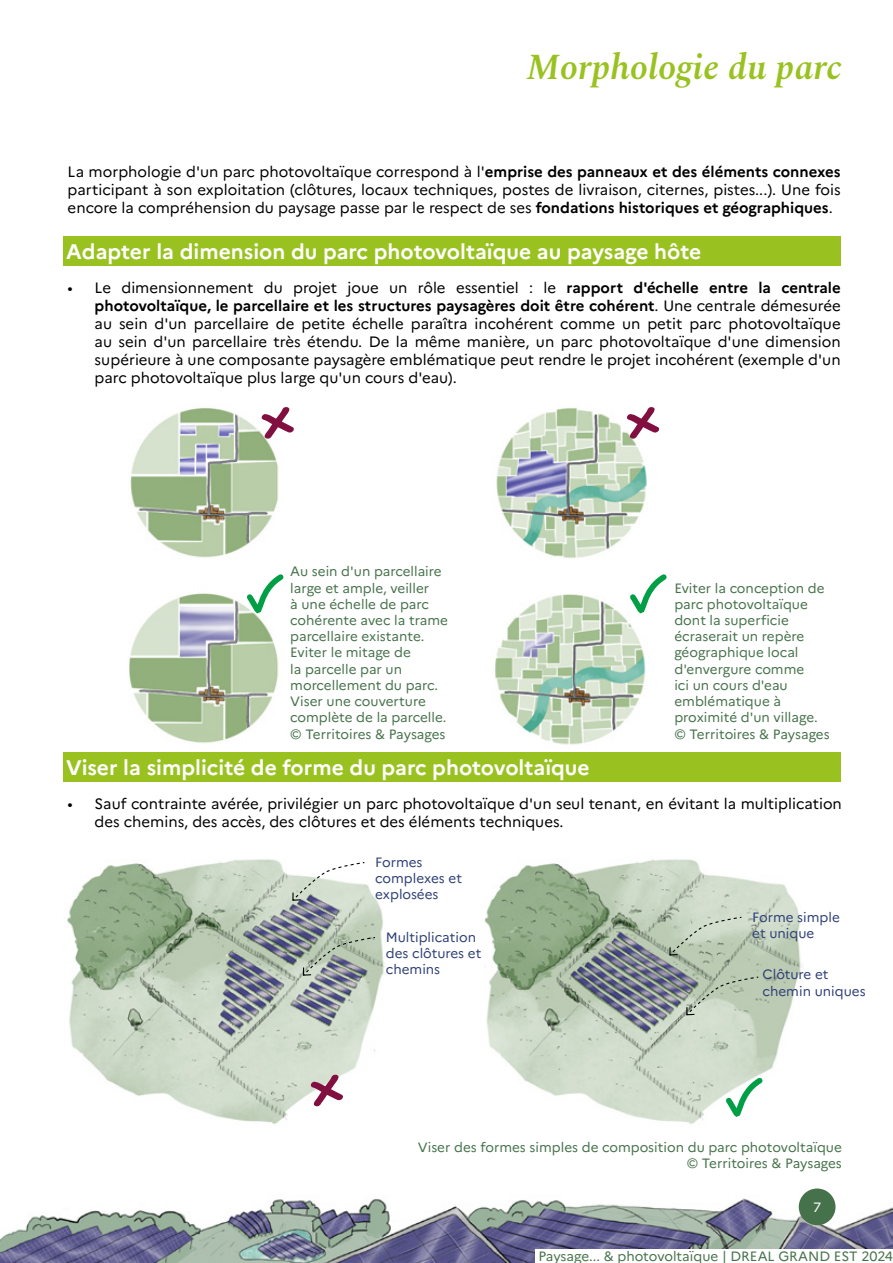
<style>
.page{position:relative;width:893px;height:1263px;background:#fff}
.page>*{position:absolute;margin:0;border:0;box-sizing:border-box;transform-origin:0 0}
.t1{font:italic 600 36px "Spectral";color:#99c221}
.t2{font:700 21px "Marianne";color:#fff}
.t3{font:15px/18px "Marianne";color:#000;text-align:justify}
.t4{font:13.5px/16.2px "Marianne";color:#46724b}
.t5{font:13.5px/16.2px "Marianne";color:#2f4077}
.t6{font:13.5px "Marianne";color:#fff}
.s1{font-weight:700}
</style>
<div class="page">
<img style="left:0;top:1195px;width:893px;height:68px">
<div style="left:799px;top:1188px;width:36px;height:37px;background:#46724b;border-radius:50%"></div>
<div style="left:536px;top:1249px;width:357px;height:14px;background:#fff"></div>
<img style="left:67px;top:859px;width:319px;height:266px">
<img style="left:485px;top:859px;width:318px;height:265px">
<svg style="left:723px;top:1073px;width:44px;height:51px"></svg>
<svg style="left:292px;top:861px;width:73px;height:40px"></svg>
<svg style="left:302px;top:936px;width:74px;height:40px;background:#a4afa4"></svg>
<svg style="left:686px;top:976px;width:73px;height:40px;background:#b6c3b1"></svg>
<svg style="left:669px;top:916px;width:73px;height:40px;background:#beccb8"></svg>
<div style="left:63px;top:236px;width:778px;height:29px;background:#99c221"></div>
<div style="left:63px;top:753px;width:778px;height:29px;background:#99c221"></div>
<img style="left:129px;top:408px;width:150px;height:335px">
<img style="left:495px;top:407px;width:152px;height:338px">
<svg style="left:244px;top:569px;width:40px;height:54px"></svg>
<svg style="left:627px;top:569px;width:40px;height:54px"></svg>
<svg style="left:307px;top:1074px;width:38px;height:34px"></svg>
<svg style="left:258px;top:408px;width:21px;height:32px"></svg>
<svg style="left:623px;top:407px;width:24px;height:33px"></svg>
<h1 class="t1" style="left:527px;top:41px;width:317px">Morphologie du parc</h1>
<p class="t3" style="left:68px;top:163px;width:775px">La morphologie d'un parc photovoltaïque correspond à l'<span class="s1">emprise des panneaux et des éléments connexes </span>participant à son exploitation (clôtures, locaux techniques, postes de livraison, citernes, pistes...). Une fois encore la compréhension du paysage passe par le respect de ses <span class="s1">fondations historiques et géographiques</span>.</p>
<h2 class="t2" style="left:66px;top:238px;width:637px">Adapter la dimension du parc photovoltaïque au paysage hôte</h2>
<p class="t3" style="left:95px;top:278px;width:748px;text-indent:-27px">• Le dimensionnement du projet joue un rôle essentiel : le <span class="s1">rapport d'échelle entre la centrale photovoltaïque, le parcellaire et les structures paysagères doit être cohérent</span>. Une centrale démesurée au sein d'un parcellaire de petite échelle paraîtra incohérent comme un petit parc photovoltaïque au sein d'un parcellaire très étendu. De la même manière, un parc photovoltaïque d'une dimension supérieure à une composante paysagère emblématique peut rendre le projet incohérent (exemple d'un parc photovoltaïque plus large qu'un cours d'eau).</p>
<p class="t4" style="left:290px;top:563px;width:159px">Au sein d'un parcellaire large et ample, veiller<br>à une échelle de parc cohérente avec la trame parcellaire existante.<br>Eviter le mitage de<br>la parcelle par un morcellement du parc.<br>Viser une couverture complète de la parcelle. © Territoires &amp; Paysages</p>
<p class="t4" style="left:674px;top:580px;width:157px">Eviter la conception de parc photovoltaïque dont la superficie écraserait un repère géographique local d'envergure comme<br>ici un cours d'eau emblématique à proximité d'un village. © Territoires &amp; Paysages</p>
<h2 class="t2" style="left:66px;top:755px;width:525px">Viser la simplicité de forme du parc photovoltaïque</h2>
<p class="t3" style="left:95px;top:794px;width:749px;text-indent:-27px">• Sauf contrainte avérée, privilégier un parc photovoltaïque d'un seul tenant, en évitant la multiplication des chemins, des accès, des clôtures et des éléments techniques.</p>
<p class="t5" style="left:375px;top:854px;width:88px">Formes complexes et explosées</p>
<p class="t5" style="left:386px;top:929px;width:97px">Multiplication des clôtures et chemins</p>
<p class="t5" style="left:752px;top:909px;width:89px">Forme simple et unique</p>
<p class="t5" style="left:762px;top:966px;width:105px">Clôture et chemin uniques</p>
<p class="t4" style="left:418px;top:1139px;width:426px;text-align:right">Viser des formes simples de composition du parc photovoltaïque © Territoires &amp; Paysages</p>
<p class="t6" style="left:813px;top:1199px;width:10px">7</p>
<p class="t4" style="left:538px;top:1248px;width:356px">Paysage... &amp; photovoltaïque | DREAL GRAND EST 2024</p>
</div>
